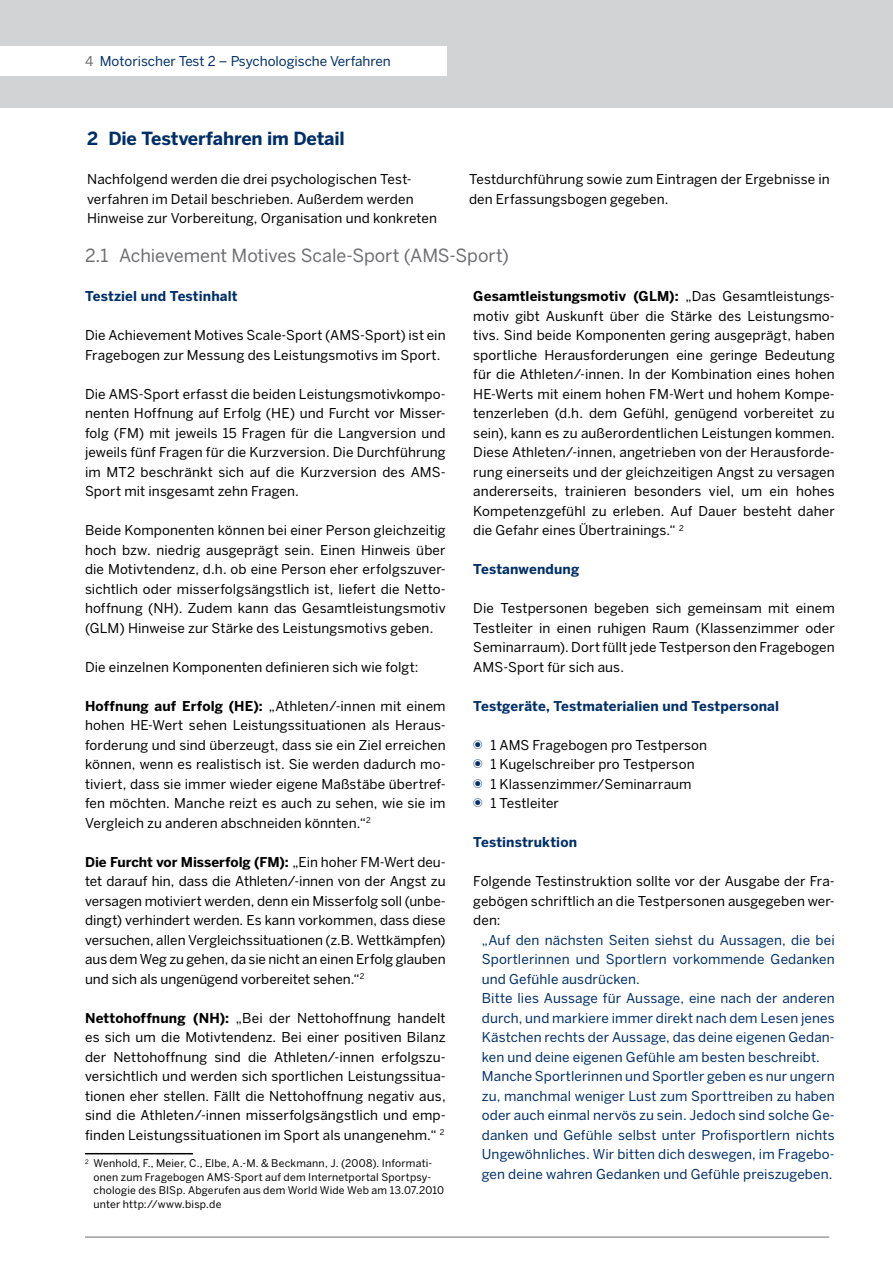
<style>
.page{position:relative;width:893px;height:1263px;background:#fff}
.page>*{position:absolute;margin:0;border:0;box-sizing:border-box;transform-origin:0 0}
.t1{font:18px "Benton Sans";letter-spacing:-.005em;color:#6d6e71}
.t2{font:700 18px "Benton Sans";letter-spacing:-.01em;color:#002f67}
.t3{font:13.5px/19.5px "Benton Sans";letter-spacing:.01em;color:#000;text-align:justify}
.t4{font:13.5px/19.5px "Benton Sans";letter-spacing:.01em;color:#002f67}
.t5{font:700 13.5px "Benton Sans";letter-spacing:.01em;color:#002f67}
.t6{font:10.5px/13.5px "Benton Sans";letter-spacing:.02em;color:#000}
.s1{color:#6d6e71}
.s2{font-weight:700}
</style>
<div class="page">
<div style="left:0;top:0;width:893px;height:108px;background:#d1d3d4"></div>
<div style="left:0;top:46px;width:446px;height:29px;background:#fff"></div>
<hr style="left:85px;top:1237px;width:744px;height:1px;background:#6d6e71">
<hr style="left:85px;top:1153px;width:108px;height:1px;background:#000">
<p class="t4" style="left:85px;top:51px;width:307px"><span class="s1">4</span> Motorischer Test 2 – Psychologische Verfahren</p>
<h1 class="t2" style="left:87px;top:128px;width:259px">2 Die Testverfahren im Detail</h1>
<p class="t3" style="left:87px;top:169px;width:351px;text-align:left">Nachfolgend werden die drei psychologischen Test&shy;verfahren im Detail beschrieben. Außerdem werden<br>Hinweise zur Vorbereitung, Organisation und konkreten</p>
<p class="t3" style="left:469px;top:169px;width:362px">Testdurchführung sowie zum Eintragen der Ergebnisse in den Erfassungsbogen gegeben.</p>
<h1 class="t1" style="left:85px;top:245px;width:425px">2.1 Achievement Motives Scale-Sport (AMS-Sport)</h1>
<p class="t5" style="left:85px;top:288px;width:154px">Testziel und Testinhalt</p>
<p class="t3" style="left:85px;top:325px;width:362px">Die Achievement Motives Scale-Sport (AMS-Sport) ist ein<br>Fragebogen zur Messung des Leistungsmotivs im Sport.</p>
<p class="t3" style="left:85px;top:384px;width:362px">Die AMS-Sport erfasst die beiden Leistungsmotivkompo&shy;nenten Hoffnung auf Erfolg (HE) und Furcht vor Misser&shy;folg (FM) mit jeweils 15 Fragen für die Langversion und jeweils fünf Fragen für die Kurzversion. Die Durchführung im MT2 beschränkt sich auf die Kurzversion des AMS-Sport mit insgesamt zehn Fragen.</p>
<p class="t3" style="left:85px;top:520px;width:362px">Beide Komponenten können bei einer Person gleichzeitig hoch bzw. niedrig ausgeprägt sein. Einen Hinweis über die Motivtendenz, d.h. ob eine Person eher erfolgszuver&shy;sichtlich oder misserfolgsängstlich ist, liefert die Netto&shy;hoffnung (NH). Zudem kann das Gesamtleistungsmotiv (GLM) Hinweise zur Stärke des Leistungsmotivs geben.</p>
<p class="t3" style="left:85px;top:657px;width:335px">Die einzelnen Komponenten definieren sich wie folgt:</p>
<p class="t3" style="left:85px;top:696px;width:362px"><span class="s2">Hoffnung auf Erfolg (HE):</span> „Athleten/-innen mit einem hohen HE-Wert sehen Leistungssituationen als Heraus&shy;forderung und sind überzeugt, dass sie ein Ziel erreichen können, wenn es realistisch ist. Sie werden dadurch mo&shy;tiviert, dass sie immer wieder eigene Maßstäbe übertref&shy;fen möchten. Manche reizt es auch zu sehen, wie sie im Vergleich zu anderen abschneiden könnten.“<sup>2</sup></p>
<p class="t3" style="left:85px;top:852px;width:362px"><span class="s2">Die Furcht vor Misserfolg (FM):</span> „Ein hoher FM-Wert deu&shy;tet darauf hin, dass die Athleten/-innen von der Angst zu versagen motiviert werden, denn ein Misserfolg soll (unbe&shy;dingt) verhindert werden. Es kann vorkommen, dass diese versuchen, allen Vergleichssituationen (z.B. Wettkämpfen) aus dem Weg zu gehen, da sie nicht an einen Erfolg glauben und sich als ungenügend vorbereitet sehen.“<sup>2</sup></p>
<p class="t3" style="left:85px;top:1008px;width:362px"><span class="s2">Nettohoffnung (NH):</span> „Bei der Nettohoffnung handelt es sich um die Motivtendenz. Bei einer positiven Bilanz der Nettohoffnung sind die Athleten/-innen erfolgszu&shy;versichtlich und werden sich sportlichen Leistungssitua&shy;tionen eher stellen. Fällt die Nettohoffnung negativ aus, sind die Athleten/-innen misserfolgsängstlich und emp&shy;finden Leistungssituationen im Sport als unangenehm.“ <sup>2</sup></p>
<p class="t6" style="left:94px;top:1156px;width:352px;text-indent:-9px"><sup>2</sup> Wenhold, F., Meier, C., Elbe, A.-M. &amp; Beckmann, J. (2008). Informati&shy;onen zum Fragebogen AMS-Sport auf dem Internetportal Sportpsy&shy;chologie des BISp. Abgerufen aus dem World Wide Web am 13.07.2010 unter http://www.bisp.de</p>
<p class="t3" style="left:473px;top:286px;width:363px"><span class="s2">Gesamtleistungsmotiv (GLM):</span> „Das Gesamtleistungs&shy;motiv gibt Auskunft über die Stärke des Leistungsmo&shy;tivs. Sind beide Komponenten gering ausgeprägt, haben sportliche Herausforderungen eine geringe Bedeutung für die Athleten/-innen. In der Kombination eines hohen HE-Werts mit einem hohen FM-Wert und hohem Kompe&shy;tenzerleben (d.h. dem Gefühl, genügend vorbereitet zu sein), kann es zu außerordentlichen Leistungen kommen.<br>Diese Athleten/-innen, angetrieben von der Herausforde&shy;rung einerseits und der gleichzeitigen Angst zu versagen andererseits, trainieren besonders viel, um ein hohes Kompetenzgefühl zu erleben. Auf Dauer besteht daher die Gefahr eines Übertrainings.“ <sup>2</sup></p>
<p class="t5" style="left:473px;top:561px;width:108px">Testanwendung</p>
<p class="t3" style="left:473px;top:598px;width:363px">Die Testpersonen begeben sich gemeinsam mit einem Testleiter in einen ruhigen Raum (Klassenzimmer oder Seminarraum). Dort füllt jede Testperson den Fragebogen AMS-Sport für sich aus.</p>
<p class="t5" style="left:473px;top:698px;width:307px">Testgeräte, Testmaterialien und Testpersonal</p>
<p class="t3" style="left:490px;top:735px;width:218px;text-align:left">1 AMS Fragebogen pro Testperson<br>1 Kugelschreiber pro Testperson<br>1 Klassenzimmer/Seminarraum<br>1 Testleiter</p>
<p class="t5" style="left:473px;top:834px;width:105px">Testinstruktion</p>
<p class="t3" style="left:473px;top:871px;width:363px">Folgende Testinstruktion sollte vor der Ausgabe der Fra&shy;gebögen schriftlich an die Testpersonen ausgegeben wer&shy;den:</p>
<p class="t4" style="left:482px;top:930px;width:354px">„Auf den nächsten Seiten siehst du Aussagen, die bei Sportlerinnen und Sportlern vorkommende Gedanken und Gefühle ausdrücken.<br>Bitte lies Aussage für Aussage, eine nach der anderen durch, und markiere immer direkt nach dem Lesen jenes Kästchen rechts der Aussage, das deine eigenen Gedan&shy;ken und deine eigenen Gefühle am besten beschreibt.<br>Manche Sportlerinnen und Sportler geben es nur ungern zu, manchmal weniger Lust zum Sporttreiben zu haben oder auch einmal nervös zu sein. Jedoch sind solche Ge&shy;danken und Gefühle selbst unter Profisportlern nichts Ungewöhnliches. Wir bitten dich deswegen, im Fragebo&shy;gen deine wahren Gedanken und Gefühle preiszugeben.</p>
</div>
